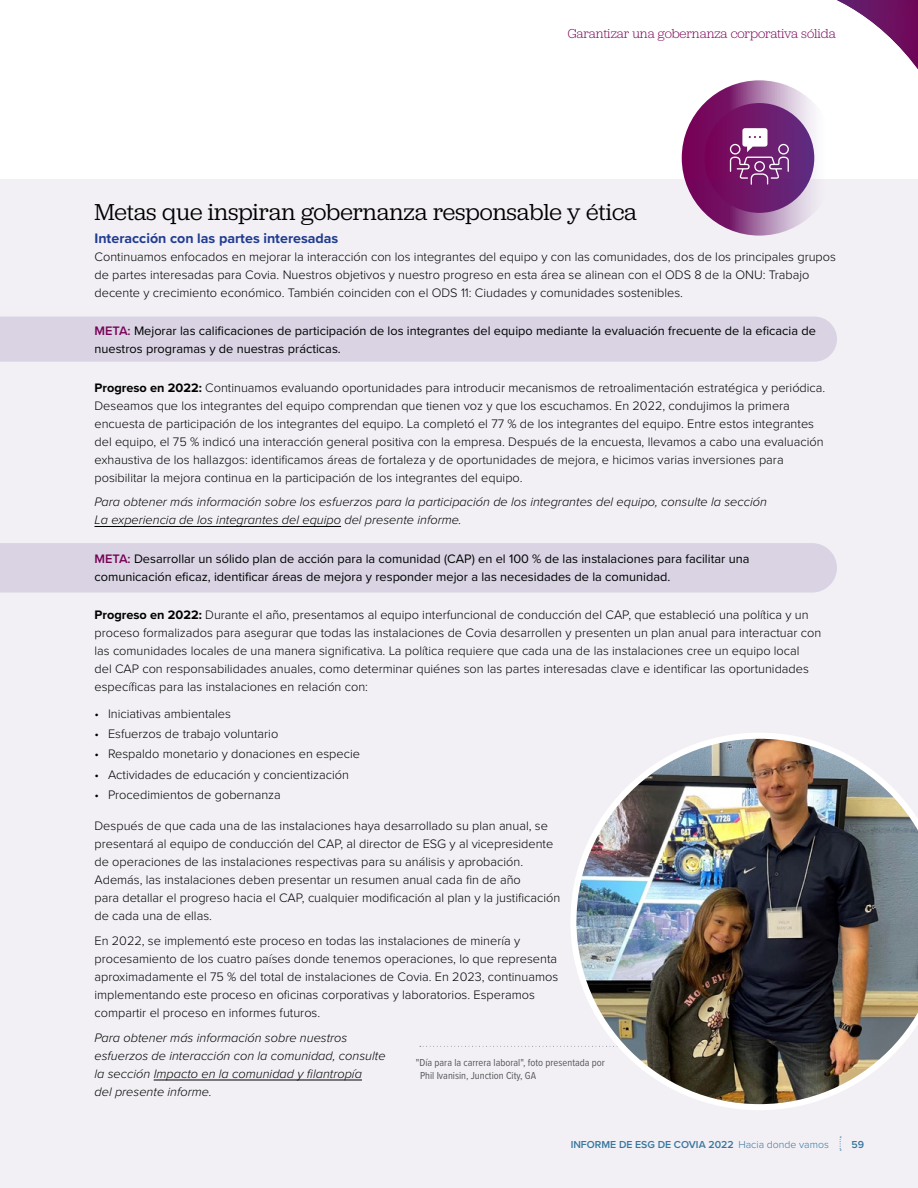
<style>
.page{position:relative;width:918px;height:1188px;background:#fff}
.page>*{position:absolute;margin:0;border:0;box-sizing:border-box;transform-origin:0 0}
.Goal_Heading{font:24px "Jubilat";color:#000}
.Goal_Subheading{font:700 14.25px "Proxima Nova";color:#213c91}
.Top_Page_Header{font:300 13.5px "Jubilat";color:#705}
.Body_Copy{font:300 12.75px/18px "Proxima Nova";color:#000}
.Body_Copy-2{font:12.75px/18px "Proxima Nova";color:#000}
.Body_Copy-3{font:italic 300 12.75px/18px "Proxima Nova";color:#000}
.Photo_Caption{font:10.5px/13.5px "Proxima Nova Cond";color:#58595b}
.t1{font:600 10.5px "Proxima Nova";color:#37779f}
.s1{font-weight:600;color:#705}
.s2{font-weight:700}
.s3{font-weight:300}
</style>
<div class="page">
<svg style="left:682px;top:80px;width:155px;height:156px"></svg>
<div style="left:704px;top:103px;width:110px;height:110px;background:linear-gradient(to right,#7c0256,#612f82);border-radius:55px"></div>
<svg style="left:730px;top:128px;width:59px;height:51px"></svg>
<div style="left:0;top:179px;width:918px;height:1009px;background:#f2f0f5"></div>
<div style="left:0;top:543px;width:837px;height:50px;background:#d9d3e3"></div>
<div style="left:0;top:317px;width:837px;height:45px;background:#d9d3e3"></div>
<hr style="left:94px;top:526px;width:247px;height:1px;background:#000">
<hr style="left:154px;top:1080px;width:208px;height:1px;background:#000">
<img style="left:570px;top:733px;width:348px;height:377px">
<div style="left:789px;top:0;width:129px;height:90px;background:#4f759c;opacity:.2"></div>
<p class="Top_Page_Header" style="left:568px;top:25px;width:270px">Garantizar una gobernanza corporativa sólida</p>
<p class="Goal_Heading" style="left:94px;top:197px;width:544px">Metas que inspiran gobernanza responsable y ética</p>
<p class="Goal_Subheading" style="left:94px;top:228px;width:245px">Interacción con las partes interesadas</p>
<p class="Body_Copy" style="left:94px;top:247px;width:743px">Continuamos enfocados en mejorar la interacción con los integrantes del equipo y con las comunidades, dos de los principales grupos de partes interesadas para Covia. Nuestros objetivos y nuestro progreso en esta área se alinean con el ODS 8 de la ONU: Trabajo decente y crecimiento económico. También coinciden con el ODS 11: Ciudades y comunidades sostenibles.</p>
<p class="Body_Copy-2" style="left:94px;top:322px;width:723px"><span class="s1">META:</span> Mejorar las calificaciones de participación de los integrantes del equipo mediante la evaluación frecuente de la eficacia de nuestros programas y de nuestras prácticas.</p>
<p class="Body_Copy" style="left:94px;top:378px;width:732px"><span class="s2">Progreso en 2022:</span> Continuamos evaluando oportunidades para introducir mecanismos de retroalimentación estratégica y periódica.<br>Deseamos que los integrantes del equipo comprendan que tienen voz y que los escuchamos. En 2022, condujimos la primera encuesta de participación de los integrantes del equipo. La completó el 77 % de los integrantes del equipo. Entre estos integrantes del equipo, el 75 % indicó una interacción general positiva con la empresa. Después de la encuesta, llevamos a cabo una evaluación exhaustiva de los hallazgos: identificamos áreas de fortaleza y de oportunidades de mejora, e hicimos varias inversiones para posibilitar la mejora continua en la participación de los integrantes del equipo.</p>
<p class="Body_Copy-3" style="left:94px;top:492px;width:674px">Para obtener más información sobre los esfuerzos para la participación de los integrantes del equipo, consulte la sección<br>La experiencia de los integrantes del equipo del presente informe.</p>
<p class="Body_Copy-2" style="left:94px;top:549px;width:656px"><span class="s1">META:</span> Desarrollar un sólido plan de acción para la comunidad (CAP) en el 100 % de las instalaciones para facilitar una comunicación eficaz, identificar áreas de mejora y responder mejor a las necesidades de la comunidad.</p>
<p class="Body_Copy" style="left:94px;top:605px;width:728px"><span class="s2">Progreso en 2022:</span> Durante el año, presentamos al equipo interfuncional de conducción del CAP, que estableció una política y un proceso formalizados para asegurar que todas las instalaciones de Covia desarrollen y presenten un plan anual para interactuar con las comunidades locales de una manera significativa. La política requiere que cada una de las instalaciones cree un equipo local<br>del CAP con responsabilidades anuales, como determinar quiénes son las partes interesadas clave e identificar las oportunidades específicas para las instalaciones en relación con:</p>
<p class="Body_Copy" style="left:94px;top:704px;width:138px">• Iniciativas ambientales</p>
<p class="Body_Copy" style="left:94px;top:724px;width:185px">• Esfuerzos de trabajo voluntario</p>
<p class="Body_Copy" style="left:94px;top:744px;width:267px">• Respaldo monetario y donaciones en especie</p>
<p class="Body_Copy" style="left:94px;top:765px;width:256px">• Actividades de educación y concientización</p>
<p class="Body_Copy" style="left:94px;top:785px;width:188px">• Procedimientos de gobernanza</p>
<p class="Body_Copy" style="left:94px;top:816px;width:467px">Después de que cada una de las instalaciones haya desarrollado su plan anual, se presentará al equipo de conducción del CAP, al director de ESG y al vicepresidente de operaciones de las instalaciones respectivas para su análisis y aprobación.<br>Además, las instalaciones deben presentar un resumen anual cada fin de año<br>para detallar el progreso hacia el CAP, cualquier modificación al plan y la justificación de cada una de ellas.</p>
<p class="Body_Copy" style="left:94px;top:931px;width:465px">En 2022, se implementó este proceso en todas las instalaciones de minería y procesamiento de los cuatro países donde tenemos operaciones, lo que representa aproximadamente el 75 % del total de instalaciones de Covia. En 2023, continuamos implementando este proceso en oficinas corporativas y laboratorios. Esperamos compartir el proceso en informes futuros.</p>
<p class="Body_Copy-3" style="left:94px;top:1028px;width:293px">Para obtener más información sobre nuestros esfuerzos de interacción con la comunidad, consulte la sección Impacto en la comunidad y filantropía<br>del presente informe.</p>
<p class="Photo_Caption" style="left:420px;top:1055px;width:186px;text-indent:-4px">"Día para la carrera laboral", foto presentada por<br>Phil Ivanisin, Junction City, GA</p>
<p class="t1" style="left:571px;top:1136px;width:260px">INFORME DE ESG DE COVIA 2022 <span class="s3">Hacia donde vamos</span></p>
<p class="t1" style="left:851px;top:1136px;width:14px">59</p>
</div>
